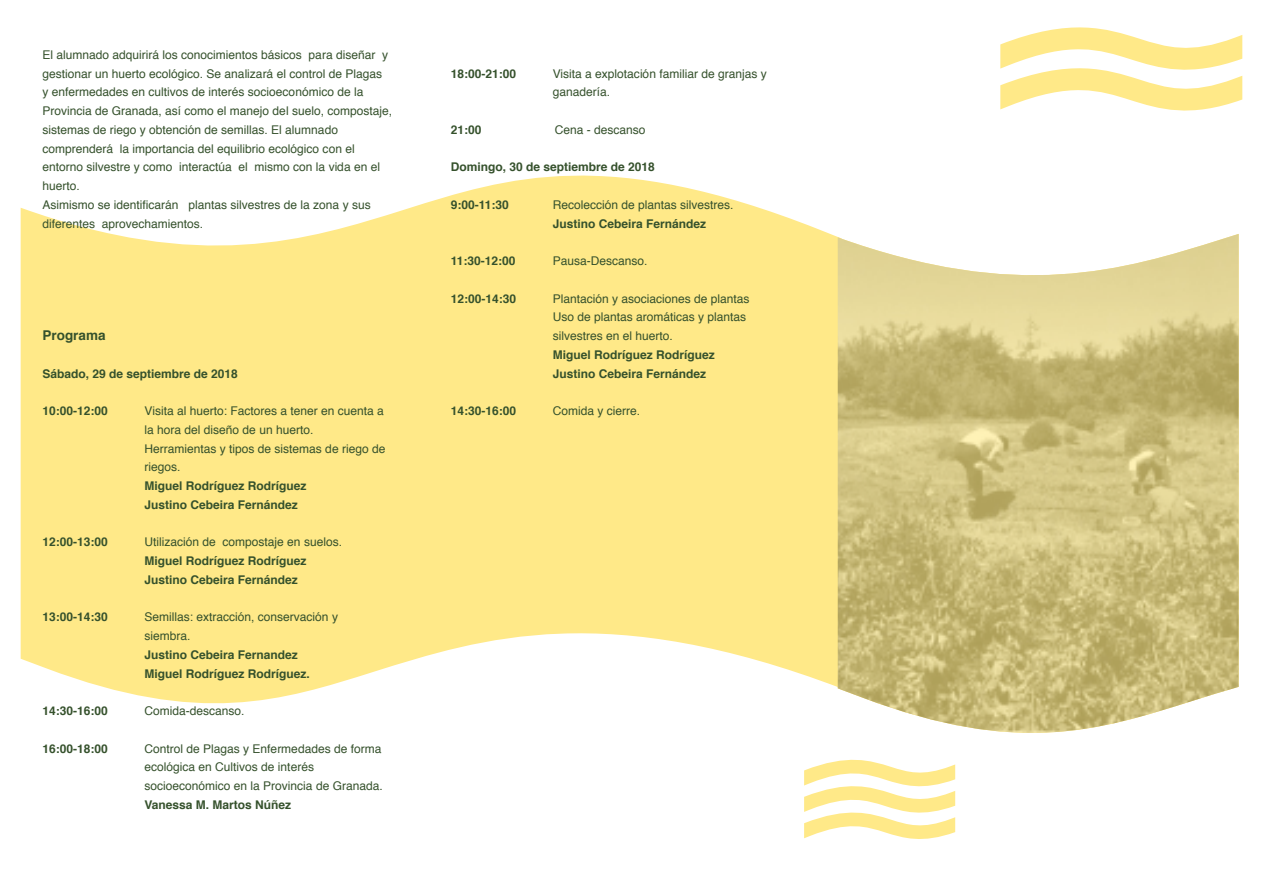
<style>
.page{position:relative;width:1263px;height:893px;background:#fff}
.page>*{position:absolute;margin:0;border:0;box-sizing:border-box;transform-origin:0 0}
.introducción{font:700 13.5px "Helvetica";color:#35512c}
.Programa_Tabulacione{font:12px/18.8px "Helvetica";color:#35512c}
.introducción-2{font:12px/18.8px "Helvetica";color:#35512c}
.Programa_Tabulacione-2{font:700 12px "Helvetica";color:#35512c}
</style>
<div class="page">
<svg style="left:1000px;top:27px;width:242px;height:84px"></svg>
<svg style="left:804px;top:759px;width:151px;height:80px"></svg>
<svg style="left:21px;top:175px;width:817px;height:529px;fill:#ffe988"></svg>
<img style="left:838px;top:234px;width:401px;height:499px">
<p class="introducción-2" style="left:43px;top:46px;width:351px">El alumnado adquirirá los conocimientos básicos para diseñar y gestionar un huerto ecológico. Se analizará el control de Plagas<br>y enfermedades en cultivos de interés socioeconómico de la Provincia de Granada, así como el manejo del suelo, compostaje, sistemas de riego y obtención de semillas. El alumnado comprenderá la importancia del equilibrio ecológico con el entorno silvestre y como interactúa el mismo con la vida en el huerto.</p>
<p class="introducción-2" style="left:43px;top:196px;width:330px">Asimismo se identificarán plantas silvestres de la zona y sus diferentes aprovechamientos.</p>
<p class="introducción" style="left:43px;top:324px;width:65px">Programa</p>
<p class="Programa_Tabulacione-2" style="left:43px;top:364px;width:197px">Sábado, 29 de septiembre de 2018</p>
<p class="Programa_Tabulacione-2" style="left:43px;top:401px;width:67px">10:00-12:00</p>
<p class="Programa_Tabulacione" style="left:145px;top:402px;width:241px">Visita al huerto: Factores a tener en cuenta a la hora del diseño de un huerto.</p>
<p class="Programa_Tabulacione" style="left:145px;top:439px;width:242px">Herramientas y tipos de sistemas de riego de riegos.</p>
<p class="Programa_Tabulacione-2" style="left:145px;top:476px;width:164px">Miguel Rodríguez Rodríguez</p>
<p class="Programa_Tabulacione-2" style="left:145px;top:495px;width:155px">Justino Cebeira Fernández</p>
<p class="Programa_Tabulacione-2" style="left:43px;top:532px;width:67px">12:00-13:00</p>
<p class="Programa_Tabulacione" style="left:145px;top:533px;width:199px">Utilización de compostaje en suelos.</p>
<p class="Programa_Tabulacione-2" style="left:145px;top:551px;width:164px">Miguel Rodríguez Rodríguez</p>
<p class="Programa_Tabulacione-2" style="left:145px;top:570px;width:155px">Justino Cebeira Fernández</p>
<p class="Programa_Tabulacione-2" style="left:43px;top:607px;width:67px">13:00-14:30</p>
<p class="Programa_Tabulacione" style="left:145px;top:608px;width:195px">Semillas: extracción, conservación y siembra.</p>
<p class="Programa_Tabulacione-2" style="left:145px;top:645px;width:155px">Justino Cebeira Fernandez</p>
<p class="Programa_Tabulacione-2" style="left:145px;top:664px;width:167px">Miguel Rodríguez Rodríguez.</p>
<p class="Programa_Tabulacione-2" style="left:43px;top:701px;width:67px">14:30-16:00</p>
<p class="Programa_Tabulacione" style="left:145px;top:702px;width:102px">Comida-descanso.</p>
<p class="Programa_Tabulacione-2" style="left:43px;top:739px;width:67px">16:00-18:00</p>
<p class="Programa_Tabulacione" style="left:145px;top:739px;width:240px">Control de Plagas y Enfermedades de forma ecológica en Cultivos de interés socioeconómico en la Provincia de Granada.</p>
<p class="Programa_Tabulacione-2" style="left:145px;top:795px;width:148px">Vanessa M. Martos Núñez</p>
<p class="Programa_Tabulacione-2" style="left:451px;top:64px;width:67px">18:00-21:00</p>
<p class="Programa_Tabulacione" style="left:553px;top:64px;width:215px">Visita a explotación familiar de granjas y ganadería.</p>
<p class="Programa_Tabulacione-2" style="left:451px;top:120px;width:32px">21:00</p>
<p class="Programa_Tabulacione" style="left:555px;top:121px;width:92px">Cena - descanso</p>
<p class="Programa_Tabulacione-2" style="left:451px;top:157px;width:206px">Domingo, 30 de septiembre de 2018</p>
<p class="Programa_Tabulacione-2" style="left:451px;top:195px;width:60px">9:00-11:30</p>
<p class="Programa_Tabulacione" style="left:553px;top:196px;width:182px">Recolección de plantas silvestres.</p>
<p class="Programa_Tabulacione-2" style="left:553px;top:214px;width:155px">Justino Cebeira Fernández</p>
<p class="Programa_Tabulacione-2" style="left:451px;top:251px;width:66px">11:30-12:00</p>
<p class="Programa_Tabulacione" style="left:553px;top:252px;width:96px">Pausa-Descanso.</p>
<p class="Programa_Tabulacione-2" style="left:451px;top:289px;width:67px">12:00-14:30</p>
<p class="Programa_Tabulacione" style="left:553px;top:289px;width:198px">Plantación y asociaciones de plantas</p>
<p class="Programa_Tabulacione" style="left:553px;top:308px;width:195px">Uso de plantas aromáticas y plantas silvestres en el huerto.</p>
<p class="Programa_Tabulacione-2" style="left:553px;top:345px;width:164px">Miguel Rodríguez Rodríguez</p>
<p class="Programa_Tabulacione-2" style="left:553px;top:364px;width:155px">Justino Cebeira Fernández</p>
<p class="Programa_Tabulacione-2" style="left:451px;top:401px;width:67px">14:30-16:00</p>
<p class="Programa_Tabulacione" style="left:553px;top:402px;width:89px">Comida y cierre.</p>
</div>
